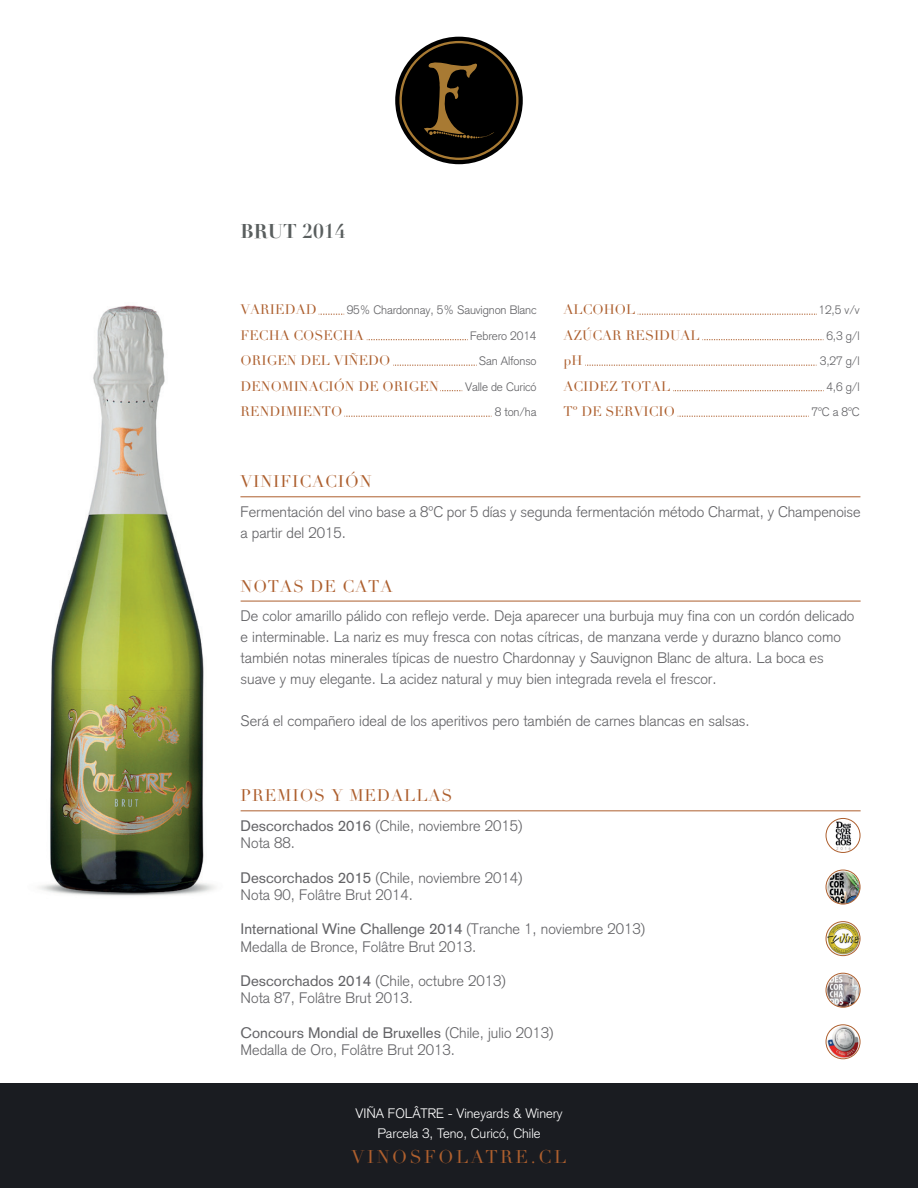
<style>
.page{position:relative;width:918px;height:1188px;background:#fff}
.page>*{position:absolute;margin:0;border:0;box-sizing:border-box;transform-origin:0 0}
.t1{font:700 19.5px "Didot";color:#595e5e}
.t2{font:18px "Didot";letter-spacing:.14em;color:#ad5f2e}
.t3{font:16.5px "Didot";letter-spacing:.05em;color:#ad5f2e}
.t4{font:300 15px/17.2px "Akzidenz Grotesk";color:#636366}
.t5{font:13.5px "Didot";color:#ad5f2e}
.t6{font:300 13.5px/19.4px "Akzidenz Grotesk";color:#fff;text-align:center}
.t7{font:300 12px "Akzidenz Grotesk";letter-spacing:-.01em;color:#636366}
.s1{font-weight:400}
</style>
<div class="page">
<img style="left:38px;top:305px;width:178px;height:591px">
<div style="left:0;top:1083px;width:918px;height:105px;background:#1a1c21"></div>
<img style="left:826px;top:818px;width:34px;height:34px;border-radius:17px">
<div style="left:826px;top:818px;width:34px;height:35px;border:1px solid #ad5f2e;border-radius:50%"></div>
<img style="left:826px;top:870px;width:34px;height:34px;border-radius:17px">
<div style="left:826px;top:870px;width:34px;height:34px;border:1px solid #ad5f2e;border-radius:50%"></div>
<img style="left:826px;top:922px;width:34px;height:34px;border-radius:17px">
<div style="left:826px;top:921px;width:34px;height:35px;border:1px solid #ad5f2e;border-radius:50%"></div>
<img style="left:826px;top:973px;width:34px;height:34px;border-radius:17px">
<div style="left:826px;top:973px;width:34px;height:34px;border:1px solid #ad5f2e;border-radius:50%"></div>
<img style="left:826px;top:1025px;width:34px;height:34px;border-radius:17px">
<div style="left:826px;top:1025px;width:34px;height:34px;border:1px solid #ad5f2e;border-radius:50%"></div>
<svg style="left:319px;top:314px;width:26px;height:1px"></svg>
<svg style="left:367px;top:339px;width:101px;height:1px"></svg>
<svg style="left:393px;top:365px;width:84px;height:1px"></svg>
<svg style="left:440px;top:390px;width:23px;height:1px"></svg>
<svg style="left:344px;top:416px;width:148px;height:1px"></svg>
<svg style="left:638px;top:314px;width:179px;height:1px"></svg>
<svg style="left:702px;top:339px;width:122px;height:1px"></svg>
<svg style="left:585px;top:365px;width:232px;height:1px"></svg>
<svg style="left:673px;top:390px;width:151px;height:1px"></svg>
<svg style="left:678px;top:416px;width:131px;height:1px"></svg>
<hr style="left:240px;top:496px;width:620px;height:1px;background:#ad5f2e">
<hr style="left:241px;top:601px;width:620px;height:1px;background:#ad5f2e">
<hr style="left:241px;top:810px;width:620px;height:1px;background:#ad5f2e">
<div style="left:395px;top:37px;width:128px;height:127px;background:#000;border-radius:50%"></div>
<svg style="left:399px;top:41px;width:120px;height:119px"></svg>
<h1 class="t1" style="left:240px;top:220px;width:107px">BRUT 2014</h1>
<p class="t5" style="left:240px;top:301px;width:78px">VARIEDAD</p>
<p class="t7" style="left:347px;top:303px;width:191px">95% Chardonnay, 5% Sauvignon Blanc</p>
<p class="t5" style="left:240px;top:327px;width:125px">FECHA COSECHA</p>
<p class="t7" style="left:470px;top:328px;width:68px">Febrero 2014</p>
<p class="t5" style="left:240px;top:352px;width:151px">ORIGEN DEL VIÑEDO</p>
<p class="t7" style="left:479px;top:354px;width:59px">San Alfonso</p>
<p class="t5" style="left:240px;top:378px;width:200px">DENOMINACIÓN DE ORIGEN</p>
<p class="t7" style="left:465px;top:379px;width:73px">Valle de Curicó</p>
<p class="t5" style="left:240px;top:403px;width:103px">RENDIMIENTO</p>
<p class="t7" style="left:495px;top:405px;width:43px">8 ton/ha</p>
<p class="t3" style="left:240px;top:472px;width:133px">VINIFICACIÓN</p>
<p class="t5" style="left:564px;top:301px;width:73px">ALCOHOL</p>
<p class="t7" style="left:818px;top:303px;width:43px">12,5 v/v</p>
<p class="t5" style="left:564px;top:327px;width:138px">AZÚCAR RESIDUAL</p>
<p class="t7" style="left:826px;top:328px;width:35px">6,3 g/l</p>
<p class="t5" style="left:564px;top:352px;width:21px">pH</p>
<p class="t7" style="left:820px;top:354px;width:41px">3,27 g/l</p>
<p class="t5" style="left:564px;top:378px;width:108px">ACIDEZ TOTAL</p>
<p class="t7" style="left:826px;top:379px;width:35px">4,6 g/l</p>
<p class="t5" style="left:564px;top:403px;width:113px">Tº DE SERVICIO</p>
<p class="t7" style="left:811px;top:405px;width:50px">7ºC a 8ºC</p>
<p class="t4" style="left:240px;top:501px;width:622px;line-height:21px">Fermentación del vino base a 8ºC por 5 días y segunda fermentación método Charmat, y Champenoise a partir del 2015.</p>
<p class="t3" style="left:241px;top:576px;width:153px">NOTAS DE CATA</p>
<p class="t4" style="left:241px;top:606px;width:615px;line-height:21px">De color amarillo pálido con reflejo verde. Deja aparecer una burbuja muy fina con un cordón delicado e interminable. La nariz es muy fresca con notas cítricas, de manzana verde y durazno blanco como también notas minerales típicas de nuestro Chardonnay y Sauvignon Blanc de altura. La boca es suave y muy elegante. La acidez natural y muy bien integrada revela el frescor.</p>
<p class="t4" style="left:241px;top:712px;width:511px">Será el compañero ideal de los aperitivos pero también de carnes blancas en salsas.</p>
<p class="t3" style="left:241px;top:786px;width:214px">PREMIOS Y MEDALLAS</p>
<p class="t4" style="left:241px;top:817px;width:284px"><span class="s1">Descorchados 2016</span> (Chile, noviembre 2015)<br>Nota 88.</p>
<p class="t4" style="left:241px;top:869px;width:284px"><span class="s1">Descorchados 2015</span> (Chile, noviembre 2014)<br>Nota 90, Folâtre Brut 2014.</p>
<p class="t4" style="left:241px;top:921px;width:406px"><span class="s1">International Wine Challenge 2014</span> (Tranche 1, noviembre 2013)<br>Medalla de Bronce, Folâtre Brut 2013.</p>
<p class="t4" style="left:241px;top:972px;width:267px"><span class="s1">Descorchados 2014</span> (Chile, octubre 2013)<br>Nota 87, Folâtre Brut 2013.</p>
<p class="t4" style="left:241px;top:1024px;width:314px"><span class="s1">Concours Mondial de Bruxelles</span> (Chile, julio 2013)<br>Medalla de Oro, Folâtre Brut 2013.</p>
<p class="t6" style="left:355px;top:1104px;width:209px">VIÑA FOLÂTRE - Vineyards &amp; Winery<br>Parcela 3, Teno, Curicó, Chile</p>
<p class="t2" style="left:352px;top:1146px;width:216px">VINOSFOLATRE.CL</p>
</div>
